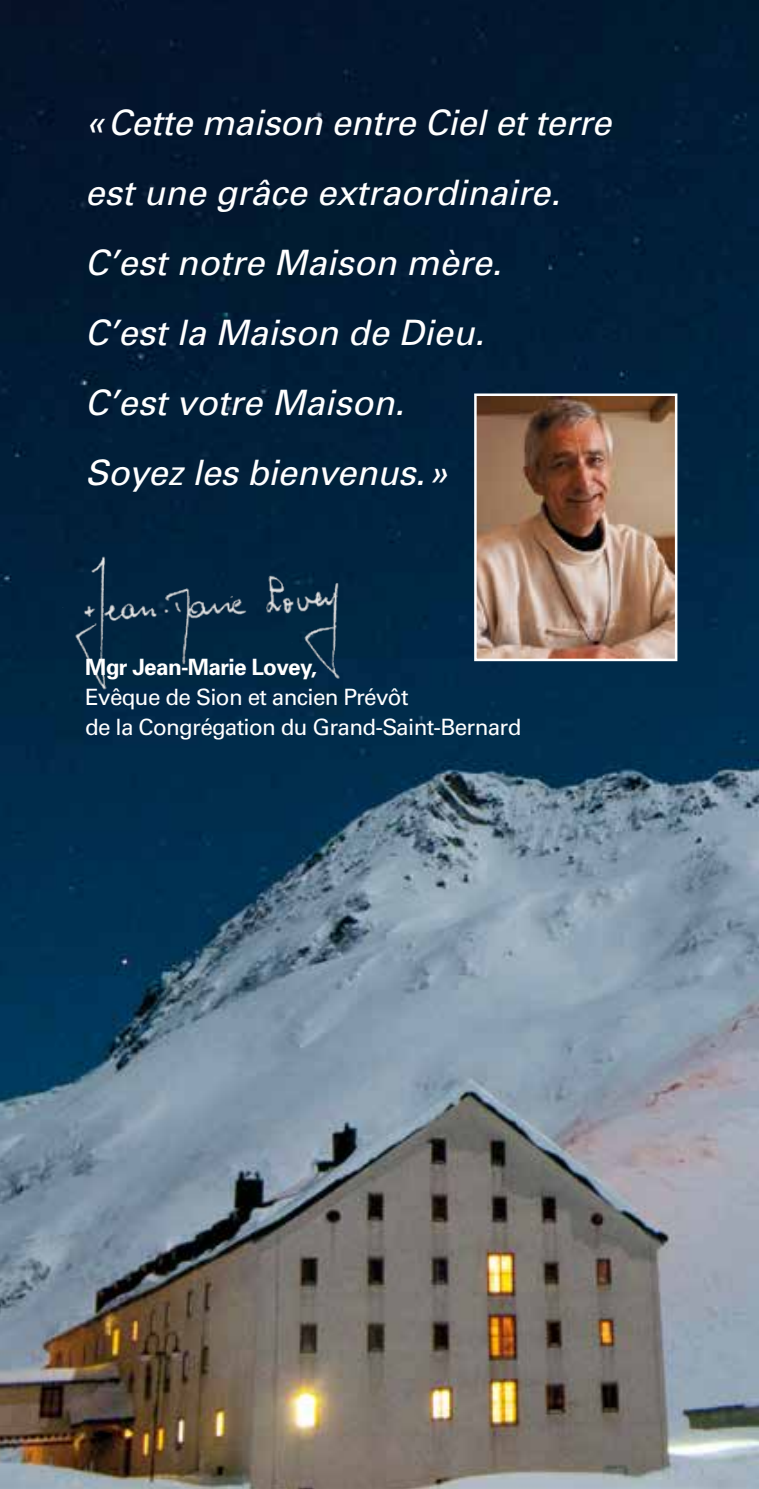
<style>
.page{position:relative;width:759px;height:1489px;background:#fff}
.page>*{position:absolute;margin:0;border:0;box-sizing:border-box;transform-origin:0 0}
.t1{font:italic 35px/70px "Univers";color:#fff}
.t2{font:22.5px/30px "Univers";letter-spacing:-.03em;color:#fff}
.t3{font:700 22.5px "Univers";letter-spacing:-.03em;color:#fff}
</style>
<div class="page">
<img style="left:0;top:0;width:758px;height:1488px">
<img style="left:477px;top:396px;width:197px;height:262px">
<div style="left:474px;top:393px;width:203px;height:268px;border:2px solid #fff"></div>
<img style="left:53px;top:519px;width:317px;height:189px">
<p class="t1" style="left:85px;top:87px;width:527px">«Cette maison entre Ciel et terre est une grâce extraordinaire.<br>C’est notre Maison mère.<br>C’est la Maison de Dieu.<br>C’est votre Maison.<br>Soyez les bienvenus.»</p>
<p class="t3" style="left:85px;top:652px;width:233px">Mgr Jean-Marie Lovey,</p>
<p class="t2" style="left:85px;top:682px;width:437px">Evêque de Sion et ancien Prévôt<br>de la Congrégation du Grand-Saint-Bernard</p>
</div>
